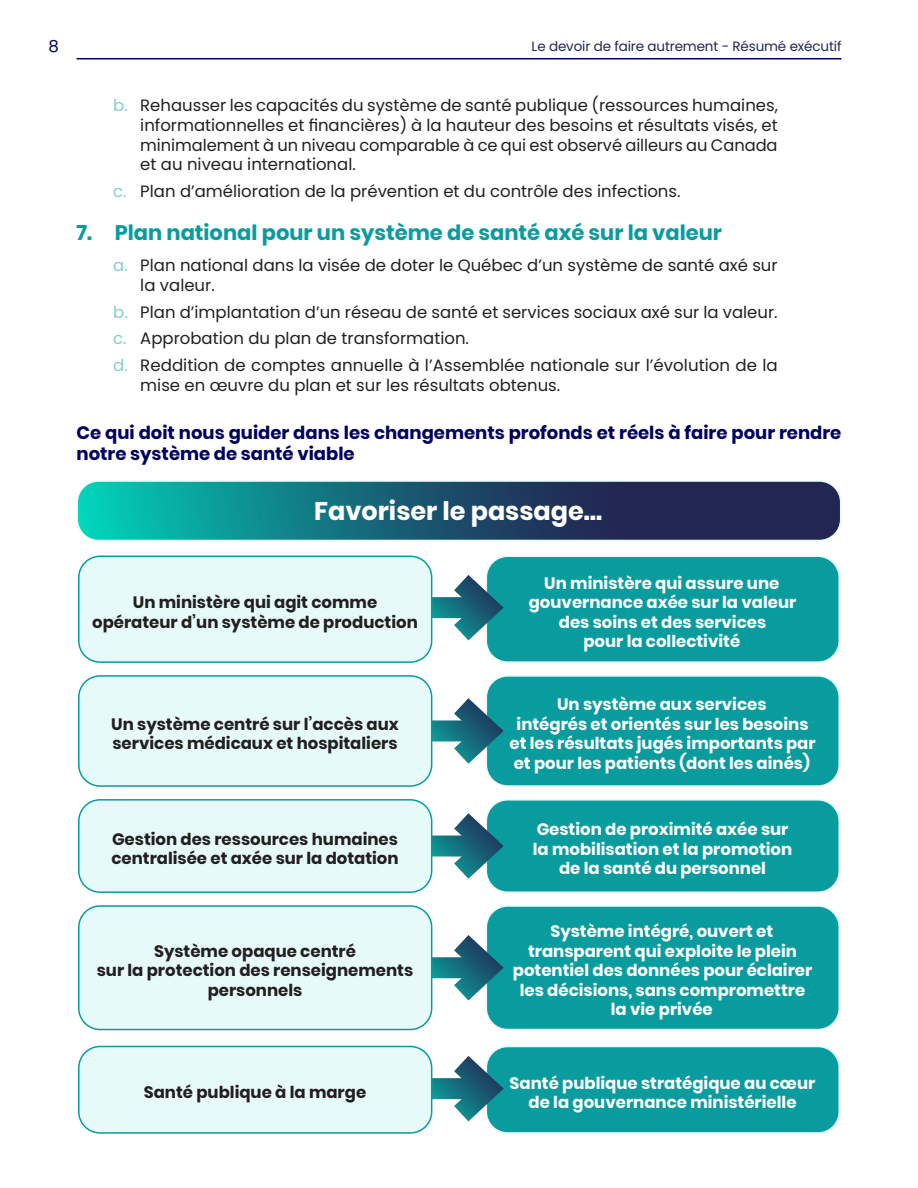
<style>
.page{position:relative;width:918px;height:1188px;background:#fff}
.page>*{position:absolute;margin:0;border:0;box-sizing:border-box;transform-origin:0 0}
.Tableau_-_Entête{font:700 25.5px "Poppins";color:#fff}
.Titre_niveau_2{font:700 21px "Poppins";color:#099c9e}
.t1{font:700 18px/21px "Poppins";color:#000060}
.Texte_Courant{font:16.5px/19.8px "Poppins";color:#231f20}
.t2{font:700 16.5px/19.5px "Poppins";color:#fff;text-align:center}
.t3{font:700 16.5px/19.5px "Poppins";color:#231f20;text-align:center}
.t4{font:16.5px "Poppins";color:#000060}
.t5{font:13.5px "Poppins";letter-spacing:-.01em;color:#222652}
.s1{color:#84cecf}
</style>
<div class="page">
<hr style="left:77px;top:58px;width:764px;height:1px;background:#000060">
<svg style="left:77px;top:483px;width:764px;height:55px;background:#195d73"></svg>
<div style="left:77px;top:480px;width:764px;height:61px;border:2px solid #e6fbf9;border-radius:21px"></div>
<div style="left:486px;top:556px;width:353px;height:106px;background:#099c9e;border-radius:21px"></div>
<div style="left:486px;top:556px;width:354px;height:107px;border:2px solid #e6fbf9;border-radius:21px"></div>
<div style="left:486px;top:1047px;width:353px;height:86px;background:#099c9e;border-radius:21px"></div>
<div style="left:486px;top:1046px;width:354px;height:88px;border:2px solid #e6fbf9;border-radius:21px"></div>
<div style="left:486px;top:676px;width:353px;height:110px;background:#099c9e;border-radius:21px"></div>
<div style="left:486px;top:675px;width:354px;height:112px;border:2px solid #e6fbf9;border-radius:21px"></div>
<div style="left:486px;top:800px;width:353px;height:92px;background:#099c9e;border-radius:21px"></div>
<div style="left:486px;top:799px;width:354px;height:94px;border:2px solid #e6fbf9;border-radius:21px"></div>
<div style="left:486px;top:906px;width:353px;height:124px;background:#099c9e;border-radius:21px"></div>
<div style="left:486px;top:905px;width:354px;height:125px;border:2px solid #e6fbf9;border-radius:21px"></div>
<svg style="left:432px;top:555px;width:87px;height:107px"></svg>
<svg style="left:432px;top:1046px;width:87px;height:88px"></svg>
<svg style="left:432px;top:676px;width:87px;height:217px"></svg>
<svg style="left:432px;top:913px;width:72px;height:110px"></svg>
<div style="left:79px;top:556px;width:353px;height:106px;background:#e6fbf9;border-radius:21px"></div>
<div style="left:78px;top:556px;width:354px;height:107px;border:2px solid #099c9e;border-radius:21px"></div>
<div style="left:79px;top:1047px;width:353px;height:86px;background:#e6fbf9;border-radius:21px"></div>
<div style="left:78px;top:1046px;width:354px;height:88px;border:2px solid #099c9e;border-radius:21px"></div>
<div style="left:79px;top:676px;width:353px;height:110px;background:#e6fbf9;border-radius:21px"></div>
<div style="left:78px;top:675px;width:354px;height:112px;border:2px solid #099c9e;border-radius:21px"></div>
<div style="left:79px;top:800px;width:353px;height:92px;background:#e6fbf9;border-radius:21px"></div>
<div style="left:78px;top:799px;width:354px;height:94px;border:2px solid #099c9e;border-radius:21px"></div>
<div style="left:79px;top:906px;width:353px;height:124px;background:#e6fbf9;border-radius:21px"></div>
<div style="left:78px;top:905px;width:354px;height:125px;border:2px solid #099c9e;border-radius:21px"></div>
<p class="t4" style="left:48px;top:37px;width:12px">8</p>
<p class="t5" style="left:532px;top:39px;width:311px">Le devoir de faire autrement - Résumé exécutif</p>
<p class="Texte_Courant" style="left:140px;top:95px;width:639px;text-align:justify;text-indent:-27px"><span class="s1">b.</span> Rehausser les capacités du système de santé publique (ressources humaines, informationnelles et financières) à la hauteur des besoins et résultats visés, et minimalement à un niveau comparable à ce qui est observé ailleurs au Canada et au niveau international.</p>
<p class="Texte_Courant" style="left:113px;top:181px;width:569px"><span class="s1">c.</span> Plan d’amélioration de la prévention et du contrôle des infections.</p>
<p class="Titre_niveau_2" style="left:77px;top:220px;width:647px">7. Plan national pour un système de santé axé sur la valeur</p>
<p class="Texte_Courant" style="left:140px;top:256px;width:639px;text-indent:-27px"><span class="s1">a.</span> Plan national dans la visée de doter le Québec d’un système de santé axé sur la valeur.</p>
<p class="Texte_Courant" style="left:113px;top:302px;width:666px"><span class="s1">b.</span> Plan d’implantation d’un réseau de santé et services sociaux axé sur la valeur.</p>
<p class="Texte_Courant" style="left:113px;top:329px;width:357px"><span class="s1">c.</span> Approbation du plan de transformation.</p>
<p class="Texte_Courant" style="left:140px;top:355px;width:639px;text-indent:-27px"><span class="s1">d.</span> Reddition de comptes annuelle à l’Assemblée nationale sur l’évolution de la mise en œuvre du plan et sur les résultats obtenus.</p>
<p class="t1" style="left:77px;top:423px;width:766px">Ce qui doit nous guider dans les changements profonds et réels à faire pour rendre notre système de santé viable</p>
<p class="Tableau_-_Entête" style="left:314px;top:496px;width:290px">Favoriser le passage…</p>
<p class="t3" style="left:92px;top:593px;width:327px">Un ministère qui agit comme opérateur d’un système de production</p>
<p class="t3" style="left:111px;top:714px;width:289px;text-align:left">Un système centré sur l’accès aux services médicaux et hospitaliers</p>
<p class="t3" style="left:111px;top:829px;width:289px;text-align:left">Gestion des ressources humaines centralisée et axée sur la dotation</p>
<p class="t3" style="left:97px;top:941px;width:318px">Système opaque centré<br>sur la protection des renseignements personnels</p>
<p class="t3" style="left:144px;top:1083px;width:224px">Santé publique à la marge</p>
<p class="t2" style="left:529px;top:573px;width:269px">Un ministère qui assure une gouvernance axée sur la valeur des soins et des services<br>pour la collectivité</p>
<p class="t2" style="left:509px;top:695px;width:308px">Un système aux services<br>intégrés et orientés sur les besoins et les résultats jugés importants par et pour les patients (dont les ainés)</p>
<p class="t2" style="left:533px;top:820px;width:261px">Gestion de proximité axée sur la mobilisation et la promotion de la santé du personnel</p>
<p class="t2" style="left:513px;top:922px;width:301px">Système intégré, ouvert et transparent qui exploite le plein potentiel des données pour éclairer les décisions, sans compromettre la vie privée</p>
<p class="t2" style="left:510px;top:1073px;width:307px">Santé publique stratégique au cœur de la gouvernance ministérielle</p>
</div>
